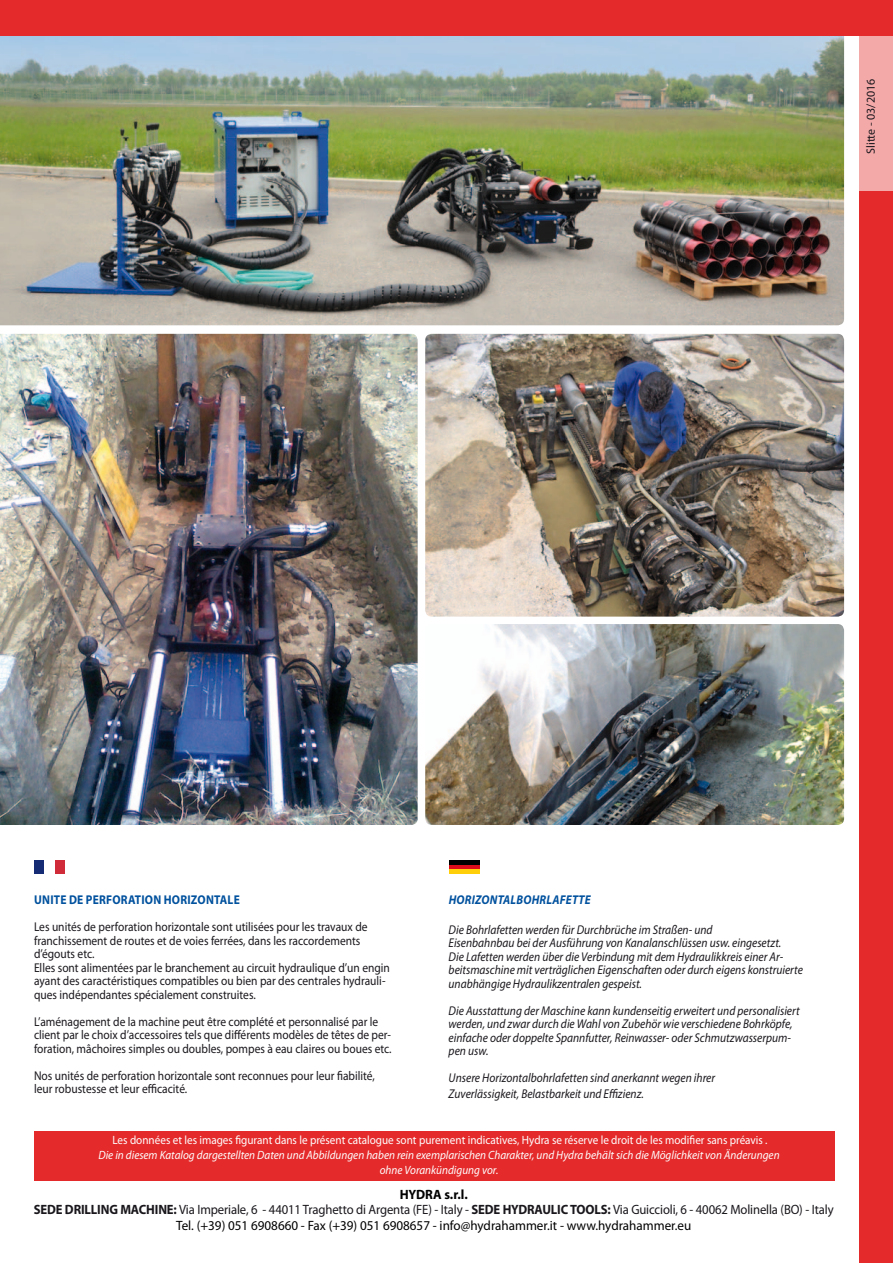
<style>
.page{position:relative;width:893px;height:1263px;background:#fff}
.page>*{position:absolute;margin:0;border:0;box-sizing:border-box;transform-origin:0 0}
.t1{font:13.5px/15px "Myriad Pro";letter-spacing:-.01em;color:#1a171c;text-align:center;scale:.94 1}
.t2{font:13.5px "Myriad Pro";color:#000}
.t3{font:12.75px/13.5px "Myriad Pro";color:#1a171c;scale:.9 1}
.t4{font:italic 12.75px/13.5px "Myriad Pro";color:#1a171c;scale:.9 1}
.t5{font:700 12.75px "Myriad Pro";letter-spacing:.02em;color:#00519e;scale:.9 1}
.t6{font:italic 700 12.75px "Myriad Pro";letter-spacing:.02em;color:#00519e;scale:.9 1}
.t7{font:italic 12px/15px "Myriad Pro";color:#fff;text-align:center;scale:.93 1}
.t8{font:12px "Myriad Pro";color:#fff;scale:.93 1}
.t9{font:12px "Myriad Pro";color:#1a171c}
.s1{font-weight:700;color:#000}
.s2{font-weight:700}
</style>
<div class="page">
<div style="left:859px;top:0;width:34px;height:1263px;background:#e42a2a"></div>
<div style="left:859px;top:34px;width:34px;height:157px;background:#f4a9a9"></div>
<img style="left:425px;top:334px;width:419px;height:283px">
<img style="left:0;top:36px;width:844px;height:289px">
<img style="left:425px;top:624px;width:419px;height:201px">
<img style="left:0;top:334px;width:418px;height:491px">
<div style="left:0;top:0;width:893px;height:36px;background:#e42a2b"></div>
<div style="left:34px;top:1131px;width:801px;height:50px;background:#e42a2b"></div>
<div style="left:34px;top:860px;width:10px;height:14px;background:#152b74"></div>
<div style="left:55px;top:860px;width:10px;height:14px;background:#cf2b38"></div>
<div style="left:449px;top:860px;width:30px;height:14px;background:#010000"></div>
<div style="left:449px;top:865px;width:30px;height:9px;background:#dd0c1b"></div>
<div style="left:449px;top:869px;width:30px;height:5px;background:#ffcf09"></div>
<p class="t9" style="left:863px;top:154px;width:77px;rotate:-90deg">Slitte - 03/2016</p>
<p class="t5" style="left:34px;top:891px;width:230px">UNITE DE PERFORATION HORIZONTALE</p>
<p class="t3" style="left:34px;top:920px;width:397px">Les unités de perforation horizontale sont utilisées pour les travaux de franchissement de routes et de voies ferrées, dans les raccordements d’égouts etc.<br>Elles sont alimentées par le branchement au circuit hydraulique d’un engin ayant des caractéristiques compatibles ou bien par des centrales hydrauli&shy;ques indépendantes spécialement construites.</p>
<p class="t3" style="left:34px;top:1014px;width:399px">L’aménagement de la machine peut être complété et personnalisé par le client par le choix d’accessoires tels que différents modèles de têtes de per&shy;foration, mâchoires simples ou doubles, pompes à eau claires ou boues etc.</p>
<p class="t3" style="left:34px;top:1068px;width:380px">Nos unités de perforation horizontale sont reconnues pour leur fiabilité, leur robustesse et leur efficacité.</p>
<p class="t6" style="left:449px;top:891px;width:159px">HORIZONTALBOHRLAFETTE</p>
<p class="t4" style="left:449px;top:923px;width:395px">Die Bohrlafetten werden für Durchbrüche im Straßen- und<br>Eisenbahnbau bei der Ausführung von Kanalanschlüssen usw. eingesetzt.<br>Die Lafetten werden über die Verbindung mit dem Hydraulikkreis einer Ar&shy;beitsmaschine mit verträglichen Eigenschaften oder durch eigens konstruierte unabhängige Hydraulikzentralen gespeist.</p>
<p class="t4" style="left:449px;top:1004px;width:392px">Die Ausstattung der Maschine kann kundenseitig erweitert und personalisiert werden, und zwar durch die Wahl von Zubehör wie verschiedene Bohrköpfe, einfache oder doppelte Spannfutter, Reinwasser- oder Schmutzwasserpum&shy;pen usw.</p>
<p class="t4" style="left:449px;top:1070px;width:298px;line-height:15.3px">Unsere Horizontalbohrlafetten sind anerkannt wegen ihrer<br>Zuverlässigkeit, Belastbarkeit und Effizienz.</p>
<p class="t8" style="left:113px;top:1133px;width:706px">Les données et les images figurant dans le présent catalogue sont purement indicatives, Hydra se réserve le droit de les modifier sans préavis .</p>
<p class="t7" style="left:98px;top:1148px;width:734px">Die in diesem Katalog dargestellten Daten und Abbildungen haben rein exemplarischen Charakter, und Hydra behält sich die Möglichkeit von Änderungen ohne Vorankündigung vor.</p>
<p class="t1" style="left:34px;top:1187px;width:852px"><span class="s1">HYDRA s.r.l.<br></span><span class="s2">SEDE DRILLING MACHINE:</span> Via Imperiale, 6 - 44011 Traghetto di Argenta (FE) - Italy - <span class="s2">SEDE HYDRAULIC TOOLS:</span> Via Guiccioli, 6 - 40062 Molinella (BO) - Italy</p>
<p class="t2" style="left:176px;top:1217px;width:517px">Tel. (+39) 051 6908660 - Fax (+39) 051 6908657 - info@hydrahammer.it - www.hydrahammer.eu</p>
</div>
